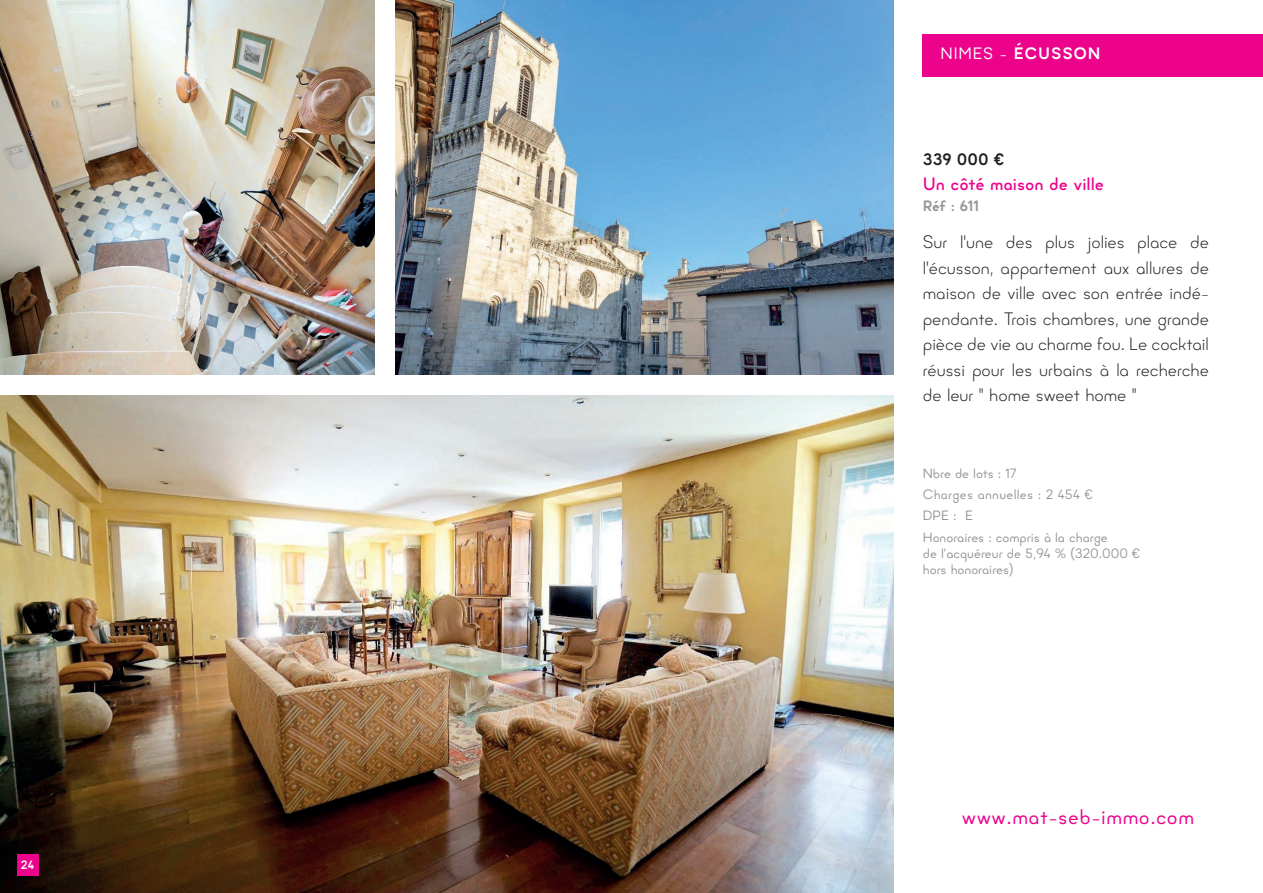
<style>
.page{position:relative;width:1263px;height:893px;background:#fff}
.page>*{position:absolute;margin:0;border:0;box-sizing:border-box;transform-origin:0 0}
.t1{font:21px "Minimo";letter-spacing:.025em;color:#ed028c}
.Annonce{font:300 18px/25.5px "Minimo";color:#231f20;text-align:justify}
.Titre{font:500 18px "Minimo";color:#ed028c}
.Ville_Blanc_2{font:700 16.5px "Minimo";letter-spacing:.045em;color:#fff}
.Prix{font:700 16.5px "Minimo";color:#231f20}
.Réf{font:700 15px "Minimo";letter-spacing:-.015em;color:#939598}
.Honoraires{font:13.5px "Minimo";color:#939598}
.Charge{font:13.5px "Minimo";letter-spacing:.02em;color:#939598}
.Nbre_de_lots{font:13.5px "Minimo";color:#939598}
.DPE{font:13.5px "Minimo";color:#939598}
.t2{font:700 12px "Minimo";color:#fff}
.s1{font-weight:400}
</style>
<div class="page">
<img style="left:0;top:395px;width:893px;height:498px">
<div style="left:17px;top:855px;width:21px;height:21px;background:#ed028c"></div>
<div style="left:923px;top:34px;width:340px;height:43px;background:#ed028c"></div>
<img style="left:395px;top:0;width:498px;height:374px">
<img style="left:0;top:0;width:374px;height:374px">
<p class="t2" style="left:21px;top:856px;width:15px">24</p>
<p class="Ville_Blanc_2" style="left:941px;top:42px;width:161px"><span class="s1">NIMES -</span> ÉCUSSON</p>
<p class="Prix" style="left:923px;top:148px;width:83px">339 000 €</p>
<p class="Titre" style="left:923px;top:172px;width:183px">Un côté maison de ville</p>
<p class="Réf" style="left:923px;top:196px;width:58px">Réf : 611</p>
<p class="Annonce" style="left:923px;top:229px;width:288px">Sur l'une des plus jolies place de l'écusson, appartement aux allures de maison de ville avec son entrée indé&shy;pendante. Trois chambres, une grande pièce de vie au charme fou. Le cocktail réussi pour les urbains à la recherche de leur " home sweet home "</p>
<p class="Nbre_de_lots" style="left:923px;top:464px;width:95px">Nbre de lots : 17</p>
<p class="Charge" style="left:923px;top:486px;width:172px">Charges annuelles : 2 454 €</p>
<p class="DPE" style="left:965px;top:507px;width:9px">E</p>
<p class="Honoraires" style="left:923px;top:528px;width:187px">Honoraires : compris à la charge</p>
<p class="Honoraires" style="left:923px;top:544px;width:219px">de l’acquéreur de 5,94 % (320.000 €</p>
<p class="Honoraires" style="left:923px;top:560px;width:92px">hors honoraires)</p>
<p class="Honoraires" style="left:923px;top:507px;width:35px">DPE :</p>
<p class="t1" style="left:962px;top:803px;width:234px">www.mat-seb-immo.com</p>
</div>
